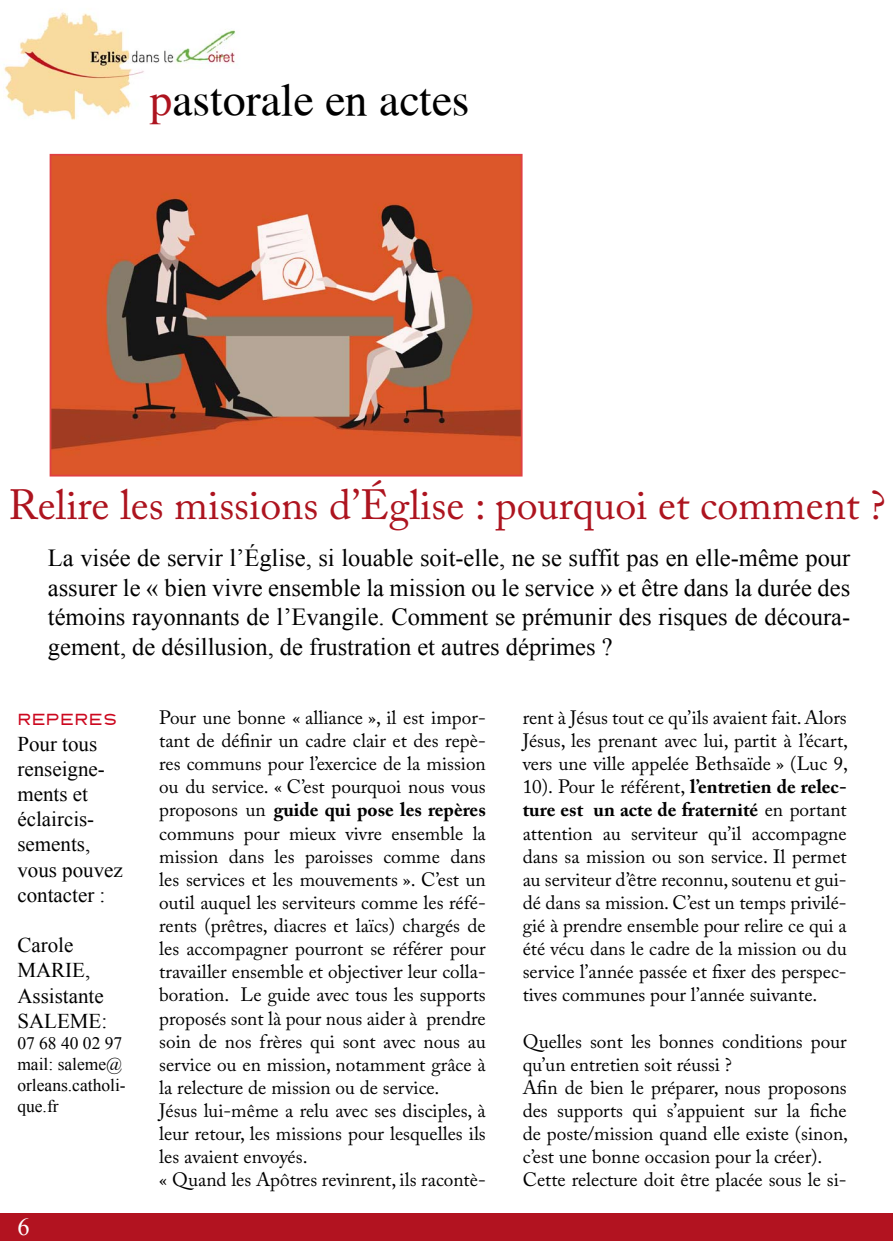
<style>
.page{position:relative;width:893px;height:1241px;background:#fff}
.page>*{position:absolute;margin:0;border:0;box-sizing:border-box;transform-origin:0 0}
.t1{font:45.5px "Vremya FWF";color:#000}
.t2{font:42px "Adobe Caslon Pro";color:#ad141f}
.t3{font:24.5px/29.4px "Times New Roman";color:#000;text-align:justify}
.t4{font:24.5px "Times New Roman";color:#fff}
.t5{font:21px/25.2px "Times New Roman";color:#000}
.t6{font:19.25px/23.1px "Adobe Caslon Pro";color:#000}
.t7{font:17.5px/21px "Times New Roman";color:#000}
.t8{font:17.5px "DIN1451 fette Breitschrift 1936";color:#cc071e}
.s1{color:#ad141f}
.s2{font-weight:700}
</style>
<div class="page">
<img style="left:4px;top:12px;width:232px;height:108px">
<div style="left:0;top:1213px;width:893px;height:27px;background:#b21320"></div>
<img style="left:53px;top:157px;width:467px;height:316px">
<div style="left:50px;top:154px;width:473px;height:322px;border:2px solid #e04043"></div>
<h1 class="t1" style="left:149px;top:74px;width:322px"><span class="s1">p</span>astorale en actes</h1>
<h2 class="t2" style="left:8px;top:479px;width:879px">Relire les missions d’Église : pourquoi et comment ?</h2>
<p class="t3" style="left:48px;top:543px;width:804px">La visée de servir l’Église, si louable soit-elle, ne se suffit pas en elle-même pour assurer le « bien vivre ensemble la mission ou le service » et être dans la durée des témoins rayonnants de l’Evangile. Comment se prémunir des risques de découra&shy;gement, de désillusion, de frustration et autres déprimes ?</p>
<p class="t8" style="left:17px;top:708px;width:102px">REPERES</p>
<p class="t5" style="left:17px;top:730px;width:107px">Pour tous renseigne&shy;ments et éclaircis&shy;sements, vous pouvez contacter :</p>
<p class="t5" style="left:17px;top:932px;width:91px">Carole<br>MARIE,<br>Assistante<br>SALEME:</p>
<p class="t7" style="left:17px;top:1032px;width:110px">07 68 40 02 97 mail: saleme@ orleans.catholi&shy;que.fr</p>
<p class="t4" style="left:18px;top:1210px;width:14px">6</p>
<p class="t6" style="left:159px;top:705px;width:328px">Pour une bonne « alliance », il est impor&shy;tant de définir un cadre clair et des repè&shy;res communs pour l’exercice de la mission ou du service. « C’est pourquoi nous vous proposons un <span class="s2">guide qui pose les repères </span>communs pour mieux vivre ensemble la mission dans les paroisses comme dans les services et les mouvements ». C’est un outil auquel les serviteurs comme les réfé&shy;rents (prêtres, diacres et laïcs) chargés de les accompagner pourront se référer pour travailler ensemble et objectiver leur colla&shy;boration. Le guide avec tous les supports proposés sont là pour nous aider à prendre soin de nos frères qui sont avec nous au service ou en mission, notamment grâce à la relecture de mission ou de service.<br>Jésus lui-même a relu avec ses disciples, à leur retour, les missions pour lesquelles ils les avaient envoyés.<br>« Quand les Apôtres revinrent, ils racontè-</p>
<p class="t6" style="left:523px;top:705px;width:327px;text-align:justify">rent à Jésus tout ce qu’ils avaient fait. Alors Jésus, les prenant avec lui, partit à l’écart, vers une ville appelée Bethsaïde » (Luc 9, 10). Pour le référent, <span class="s2">l’entretien de relec&shy;ture est un acte de fraternité</span> en portant attention au serviteur qu’il accompagne dans sa mission ou son service. Il permet au serviteur d’être reconnu, soutenu et gui&shy;dé dans sa mission. C’est un temps privilé&shy;gié à prendre ensemble pour relire ce qui a été vécu dans le cadre de la mission ou du service l’année passée et fixer des perspec&shy;tives communes pour l’année suivante.</p>
<p class="t6" style="left:523px;top:1029px;width:327px">Quelles sont les bonnes conditions pour qu’un entretien soit réussi ?<br>Afin de bien le préparer, nous proposons des supports qui s’appuient sur la fiche de poste/mission quand elle existe (sinon, c’est une bonne occasion pour la créer).<br>Cette relecture doit être placée sous le si-</p>
</div>
